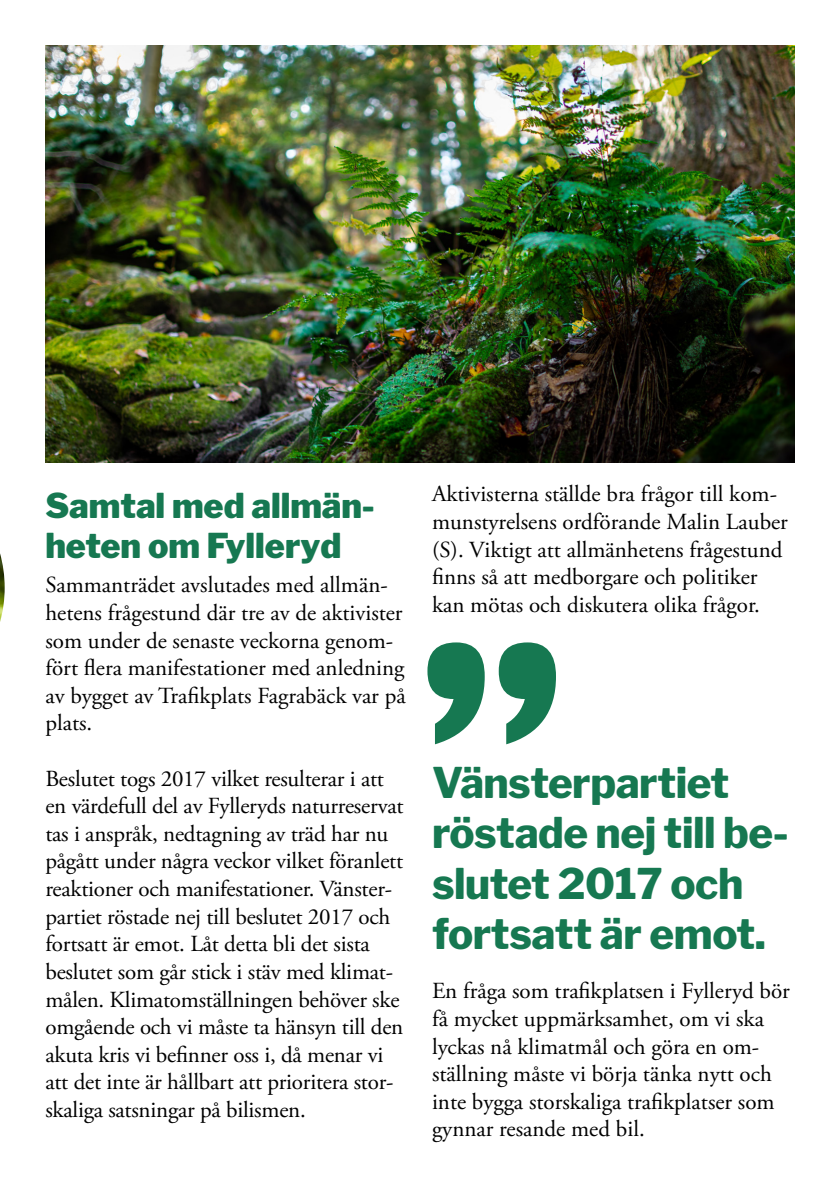
<style>
.page{position:relative;width:840px;height:1191px;background:#fff}
.page>*{position:absolute;margin:0;border:0;box-sizing:border-box;transform-origin:0 0}
.t1{font:700 333.6px "Britannic";color:#167851}
.t2{font:800 42px/50.4px "Libre Franklin";letter-spacing:-.01em;color:#167851}
.t3{font:900 34px/40.8px "Libre Franklin";color:#167851}
.t4{font:23px/27.6px "Adobe Garamond Pro";color:#000}
</style>
<div class="page">
<img style="left:0;top:553px;width:5px;height:69px">
<img style="left:45px;top:45px;width:749px;height:417px">
<p class="t3" style="left:45px;top:485px;width:331px">Samtal med allmän&shy;heten om Fylleryd</p>
<p class="t4" style="left:45px;top:572px;width:361px">Sammanträdet avslutades med allmän&shy;hetens frågestund där tre av de aktivister som under de senaste veckorna genom&shy;fört flera manifestationer med anledning av bygget av Trafikplats Fagrabäck var på plats.</p>
<p class="t4" style="left:45px;top:765px;width:359px">Beslutet togs 2017 vilket resulterar i att en värdefull del av Fylleryds naturreservat tas i anspråk, nedtagning av träd har nu pågått under några veckor vilket föranlett reaktioner och manifestationer. Vänster&shy;partiet röstade nej till beslutet 2017 och fortsatt är emot. Låt detta bli det sista beslutet som går stick i stäv med klimat&shy;målen. Klimatomställningen behöver ske omgående och vi måste ta hänsyn till den akuta kris vi befinner oss i, då menar vi att det inte är hållbart att prioritera stor&shy;skaliga satsningar på bilismen.</p>
<p class="t4" style="left:432px;top:481px;width:357px">Aktivisterna ställde bra frågor till kom&shy;munstyrelsens ordförande Malin Lauber (S). Viktigt att allmänhetens frågestund finns så att medborgare och politiker kan mötas och diskutera olika frågor.</p>
<p class="t1" style="left:411px;top:569px;width:161px">”</p>
<p class="t2" style="left:432px;top:757px;width:358px">Vänsterpartiet röstade nej till be&shy;slutet 2017 och fortsatt är emot.</p>
<p class="t4" style="left:432px;top:978px;width:359px">En fråga som trafikplatsen i Fylleryd bör få mycket uppmärksamhet, om vi ska lyckas nå klimatmål och göra en om&shy;ställning måste vi börja tänka nytt och inte bygga storskaliga trafikplatser som gynnar resande med bil.</p>
</div>
